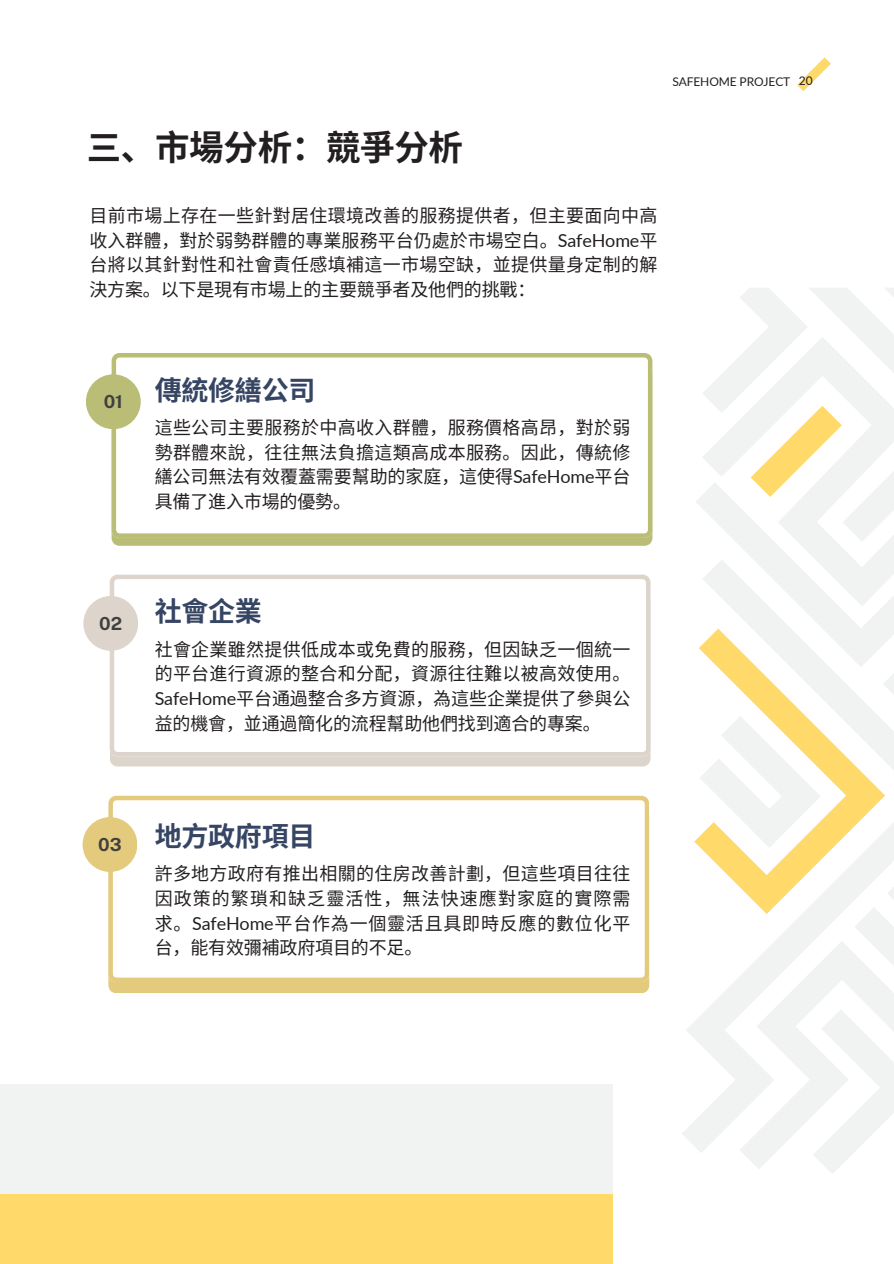
<style>
.page{position:relative;width:894px;height:1264px;background:#fff}
.page>*{position:absolute;margin:0;border:0;box-sizing:border-box;transform-origin:0 0}
.t1{font:700 34.5px "Noto Sans CJ Ksc";letter-spacing:-.01em;color:#231f20}
.t2{font:700 27px "Noto Sans CJ Ksc";letter-spacing:-.01em;color:#364563}
.t3{font:18px/24.8px "Noto Sans CJ Ksc";color:#231f20;text-align:justify}
.t4{font:18px/24.8px "Noto Sans CJ Ksc";letter-spacing:.02em;color:#231f20}
.t5{font:700 18px "Public Sans";color:#404040}
.t6{font:12px "Lato";letter-spacing:-.01em;color:#231f20}
.s1{font-family:"Lato"}
</style>
<div class="page">
<div style="left:0;top:1194px;width:612px;height:69px;background:#ffd96a"></div>
<div style="left:0;top:1084px;width:612px;height:110px;background:#f1f2f2"></div>
<svg style="left:703px;top:542px;width:190px;height:52px;fill:#f1f2f2"></svg>
<svg style="left:682px;top:1018px;width:17px;height:132px"></svg>
<svg style="left:699px;top:594px;width:194px;height:579px"></svg>
<svg style="left:702px;top:288px;width:191px;height:254px"></svg>
<svg style="left:797px;top:57px;width:34px;height:34px"></svg>
<svg style="left:111px;top:538px;width:541px;height:8px;background:#bbbf7a"></svg>
<svg style="left:112px;top:353px;width:539px;height:184px"></svg>
<div style="left:86px;top:374px;width:55px;height:55px;background:#b9bd76;border-radius:50%"></div>
<svg style="left:110px;top:756px;width:540px;height:10px;background:#ddd5cd"></svg>
<svg style="left:110px;top:574px;width:540px;height:182px"></svg>
<div style="left:83px;top:596px;width:55px;height:54px;background:#ddd4cc;border-radius:50%"></div>
<div style="left:108px;top:982px;width:541px;height:11px;background:#e4ca7d"></div>
<svg style="left:108px;top:795px;width:540px;height:187px"></svg>
<div style="left:82px;top:817px;width:55px;height:55px;background:#e4ca7d;border-radius:50%"></div>
<h1 class="t1" style="left:87px;top:120px;width:377px">三、市場分析：競爭分析</h1>
<p class="t6" style="left:672px;top:74px;width:119px">SAFEHOME PROJECT</p>
<p class="t6" style="left:798px;top:73px;width:15px">20</p>
<p class="t4" style="left:89px;top:202px;width:569px">目前市場上存在一些針對居住環境改善的服務提供者，但主要面向中高收入群體，對於弱勢群體的專業服務平台仍處於市場空白。<span class="s1">SafeHome</span>平台將以其針對性和社會責任感填補這一市場空缺，並提供量身定制的解決方案。以下是現有市場上的主要競爭者及他們的挑戰：</p>
<p class="t5" style="left:104px;top:391px;width:21px">01</p>
<h2 class="t2" style="left:155px;top:368px;width:162px">傳統修繕公司</h2>
<p class="t3" style="left:155px;top:414px;width:477px">這些公司主要服務於中高收入群體，服務價格高昂，對於弱勢群體來說，往往無法負擔這類高成本服務。因此，傳統修繕公司無法有效覆蓋需要幫助的家庭，這使得<span class="s1">SafeHome</span>平台具備了進入市場的優勢。</p>
<p class="t5" style="left:99px;top:612px;width:24px">02</p>
<h2 class="t2" style="left:155px;top:590px;width:109px">社會企業</h2>
<p class="t3" style="left:155px;top:635px;width:477px">社會企業雖然提供低成本或免費的服務，但因缺乏一個統一的平台進行資源的整合和分配，資源往往難以被高效使用。<span class="s1">SafeHome</span>平台通過整合多方資源，為這些企業提供了參與公益的機會，並通過簡化的流程幫助他們找到適合的專案。</p>
<p class="t5" style="left:98px;top:833px;width:25px">03</p>
<h2 class="t2" style="left:155px;top:814px;width:154px">地方政府項目</h2>
<p class="t3" style="left:155px;top:860px;width:477px">許多地方政府有推出相關的住房改善計劃，但這些項目往往因政策的繁瑣和缺乏靈活性，無法快速應對家庭的實際需求。<span class="s1">SafeHome</span>平台作為一個靈活且具即時反應的數位化平台，能有效彌補政府項目的不足。</p>
</div>
